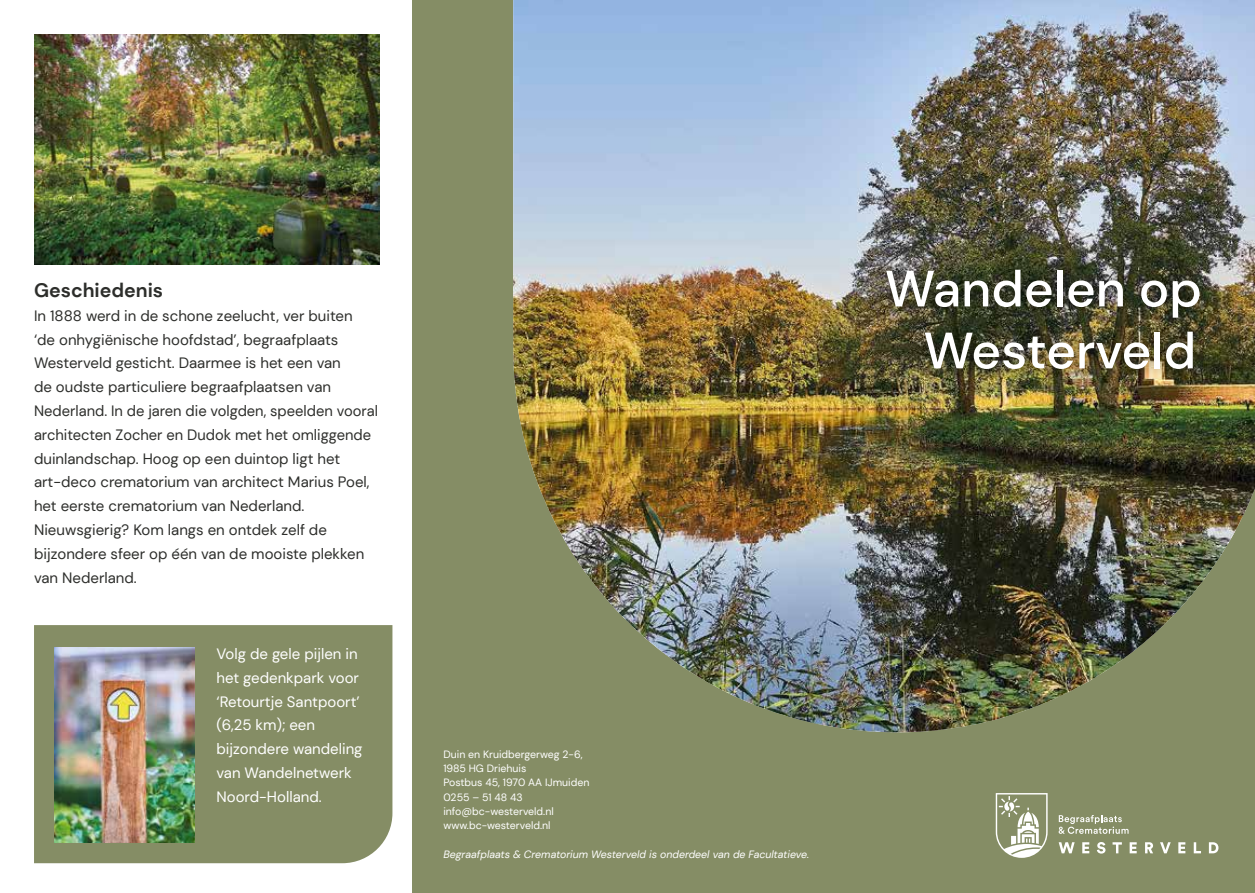
<style>
.page{position:relative;width:1255px;height:893px;background:#fff}
.page>*{position:absolute;margin:0;border:0;box-sizing:border-box;transform-origin:0 0}
.t1{font:500 51px/61.9px "DM Sans";color:#fff;text-align:right}
.t2{font:700 19.5px "DM Sans";color:#2d2e2b}
.t3{font:15px/23.9px "DM Sans";color:#2d2e2b}
.t4{font:15px/23.9px "DM Sans";color:#fff}
.t5{font:10.5px/14.2px "DM Sans";color:#fff}
.t6{font:italic 10.5px "DM Sans";color:#fff}
</style>
<div class="page">
<div style="left:412px;top:0;width:842px;height:893px;background:#858d65"></div>
<img style="left:513px;top:0;width:741px;height:732px">
<svg style="left:995px;top:793px;width:52px;height:65px"></svg>
<svg style="left:1058px;top:842px;width:16px;height:11px"></svg>
<svg style="left:1082px;top:842px;width:7px;height:11px"></svg>
<svg style="left:1097px;top:842px;width:8px;height:12px"></svg>
<svg style="left:1112px;top:842px;width:9px;height:11px"></svg>
<svg style="left:1129px;top:842px;width:7px;height:11px"></svg>
<svg style="left:1145px;top:842px;width:8px;height:11px"></svg>
<svg style="left:1160px;top:842px;width:10px;height:11px"></svg>
<svg style="left:1178px;top:842px;width:7px;height:11px"></svg>
<svg style="left:1193px;top:842px;width:7px;height:11px"></svg>
<svg style="left:1208px;top:842px;width:10px;height:11px"></svg>
<svg style="left:1058px;top:815px;width:70px;height:19px"></svg>
<div style="left:34px;top:625px;width:358px;height:238px;background:#858d65"></div>
<img style="left:34px;top:34px;width:345px;height:230px">
<img style="left:55px;top:647px;width:140px;height:196px">
<div style="left:872px;top:255px;width:342px;height:129px;background:#000;opacity:.5"></div>
<h2 class="t2" style="left:34px;top:278px;width:131px">Geschiedenis</h2>
<p class="t3" style="left:34px;top:303px;width:345px">In 1888 werd in de schone zeelucht, ver buiten<br>‘de onhygiënische hoofdstad’, begraafplaats Westerveld gesticht. Daarmee is het een van<br>de oudste particuliere begraafplaatsen van Nederland. In de jaren die volgden, speelden vooral architecten Zocher en Dudok met het omliggende duinlandschap. Hoog op een duintop ligt het art-deco crematorium van architect Marius Poel, het eerste crematorium van Nederland.<br>Nieuwsgierig? Kom langs en ontdek zelf de bijzondere sfeer op één van de mooiste plekken van Nederland.</p>
<p class="t4" style="left:216px;top:642px;width:147px">Volg de gele pijlen in het gedenkpark voor ‘Retourtje Santpoort’ (6,25 km); een bijzondere wandeling van Wandelnetwerk<br>Noord-Holland.</p>
<p class="t5" style="left:443px;top:747px;width:148px">Duin en Kruidbergerweg 2-6,<br>1985 HG Driehuis<br>Postbus 45, 1970 AA IJmuiden<br>0255 – 51 48 43 info@bc-westerveld.nl www.bc-westerveld.nl</p>
<p class="t6" style="left:443px;top:848px;width:367px">Begraafplaats &amp; Crematorium Westerveld is onderdeel van de Facultatieve.</p>
<h1 class="t1" style="left:884px;top:257px;width:318px">Wandelen op<br>Westerveld</h1>
</div>
